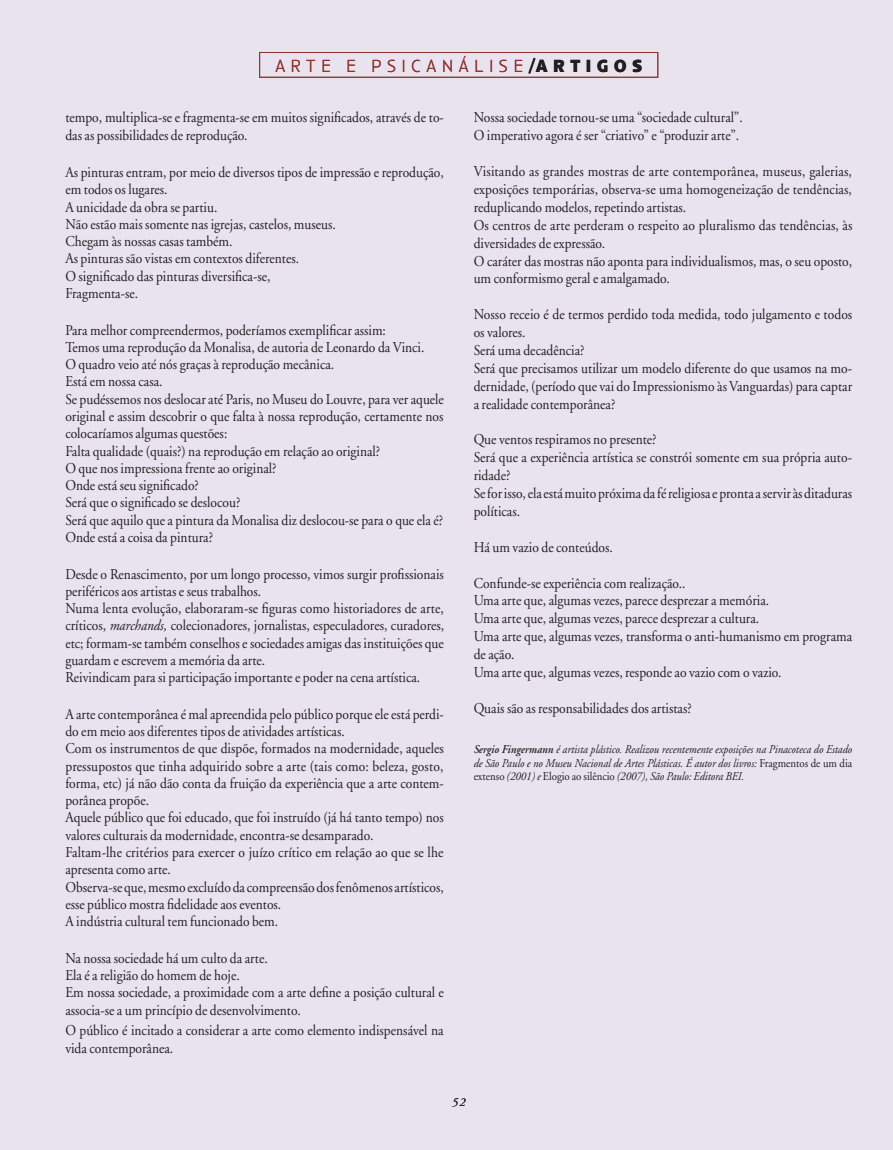
<style>
.page{position:relative;width:893px;height:1150px;background:#fff}
.page>*{position:absolute;margin:0;border:0;box-sizing:border-box;transform-origin:0 0}
.t1{font:300 18px "Anisette Petite";letter-spacing:.38em;color:#92342e;scale:.85 1}
.t2{font:15px/17.2px "Adobe Garamond";color:#231f20;scale:.9 1}
.t3{font:italic 12px/13.5px "Adobe Garamond";color:#231f20;text-align:justify;scale:.9 1}
.t4{font:italic 12px "Adobe Garamond";color:#231f20}
.s1{font-weight:700;color:#231f20}
.s2{font-weight:600}
.s3{font-style:normal}
.s4{font-style:italic}
</style>
<div class="page">
<div style="left:0;top:0;width:893px;height:1149px;background:#e9e2ef"></div>
<div style="left:259px;top:52px;width:399px;height:26px;border:1px solid #92342e"></div>
<p class="t1" style="left:275px;top:56px;width:433px">ARTE E PSICANÁLISE<span class="s1">/ARTIGOS</span></p>
<p class="t2" style="left:474px;top:109px;width:300px;line-height:17.9px">Nossa sociedade tornou-se uma “sociedade cultural”.<br>O imperativo agora é ser “criativo” e “produzir arte”.</p>
<p class="t2" style="left:474px;top:163px;width:422px;line-height:17.9px">Visitando as grandes mostras de arte contemporânea, museus, galerias, exposições temporárias, observa-se uma homogeneização de tendências, reduplicando modelos, repetindo artistas.<br>Os centros de arte perderam o respeito ao pluralismo das tendências, às diversidades de expressão.<br>O caráter das mostras não aponta para individualismos, mas, o seu oposto, um conformismo geral e amalgamado.</p>
<p class="t2" style="left:474px;top:306px;width:422px;line-height:17.9px">Nosso receio é de termos perdido toda medida, todo julgamento e todos os valores.<br>Será uma decadência?<br>Será que precisamos utilizar um modelo diferente do que usamos na mo&shy;dernidade, (período que vai do Impressionismo às Vanguardas) para captar a realidade contemporânea?</p>
<p class="t2" style="left:474px;top:431px;width:422px;line-height:17.9px">Que ventos respiramos no presente?<br>Será que a experiência artística se constrói somente em sua própria auto&shy;ridade?<br>Se for isso, ela está muito próxima da fé religiosa e pronta a servir às ditaduras políticas.</p>
<p class="t2" style="left:474px;top:538px;width:156px">Há um vazio de conteúdos.</p>
<p class="t2" style="left:474px;top:574px;width:422px;line-height:17.9px">Confunde-se experiência com realização..<br>Uma arte que, algumas vezes, parece desprezar a memória.<br>Uma arte que, algumas vezes, parece desprezar a cultura.<br>Uma arte que, algumas vezes, transforma o anti-humanismo em programa de ação.<br>Uma arte que, algumas vezes, responde ao vazio com o vazio.</p>
<p class="t2" style="left:474px;top:699px;width:244px">Quais são as responsabilidades dos artistas?</p>
<p class="t3" style="left:474px;top:743px;width:422px"><span class="s2">Sergio Fingermann</span> é artista plástico. Realizou recentemente exposições na Pinacoteca do Estado de São Paulo e no Museu Nacional de Artes Plásticas. É autor dos livros: <span class="s3">Fragmentos de um dia extenso</span> (2001) e <span class="s3">Elogio ao silêncio</span> (2007), São Paulo: Editora BEI.</p>
<p class="t2" style="left:65px;top:109px;width:422px;line-height:17.9px">tempo, multiplica-se e fragmenta-se em muitos significados, através de to&shy;das as possibilidades de reprodução.</p>
<p class="t2" style="left:65px;top:164px;width:422px">As pinturas entram, por meio de diversos tipos de impressão e reprodução, em todos os lugares.<br>A unicidade da obra se partiu.<br>Não estão mais somente nas igrejas, castelos, museus.<br>Chegam às nossas casas também.<br>As pinturas são vistas em contextos diferentes.<br>O significado das pinturas diversifica-se,<br>Fragmenta-se.</p>
<p class="t2" style="left:65px;top:321px;width:422px">Para melhor compreendermos, poderíamos exemplificar assim:<br>Temos uma reprodução da Monalisa, de autoria de Leonardo da Vinci.<br>O quadro veio até nós graças à reprodução mecânica.<br>Está em nossa casa.<br>Se pudéssemos nos deslocar até Paris, no Museu do Louvre, para ver aquele original e assim descobrir o que falta à nossa reprodução, certamente nos colocaríamos algumas questões:<br>Falta qualidade (quais?) na reprodução em relação ao original?<br>O que nos impressiona frente ao original?<br>Onde está seu significado?<br>Será que o significado se deslocou?<br>Será que aquilo que a pintura da Monalisa diz deslocou-se para o que ela é?<br>Onde está a coisa da pintura?</p>
<p class="t2" style="left:65px;top:565px;width:422px">Desde o Renascimento, por um longo processo, vimos surgir profissionais periféricos aos artistas e seus trabalhos.<br>Numa lenta evolução, elaboraram-se figuras como historiadores de arte, críticos, <span class="s4">marchands,</span> colecionadores, jornalistas, especuladores, curadores, etc; formam-se também conselhos e sociedades amigas das instituições que guardam e escrevem a memória da arte.<br>Reivindicam para si participação importante e poder na cena artística.</p>
<p class="t2" style="left:65px;top:705px;width:422px">A arte contemporânea é mal apreendida pelo público porque ele está perdi&shy;do em meio aos diferentes tipos de atividades artísticas.<br>Com os instrumentos de que dispõe, formados na modernidade, aqueles pressupostos que tinha adquirido sobre a arte (tais como: beleza, gosto, forma, etc) já não dão conta da fruição da experiência que a arte contem&shy;porânea propõe.<br>Aquele público que foi educado, que foi instruído (já há tanto tempo) nos valores culturais da modernidade, encontra-se desamparado.<br>Faltam-lhe critérios para exercer o juízo crítico em relação ao que se lhe apresenta como arte.<br>Observa-se que, mesmo excluído da compreensão dos fenômenos artísticos, esse público mostra fidelidade aos eventos.<br>A indústria cultural tem funcionado bem.</p>
<p class="t2" style="left:65px;top:949px;width:422px">Na nossa sociedade há um culto da arte.<br>Ela é a religião do homem de hoje.<br>Em nossa sociedade, a proximidade com a arte define a posição cultural e associa-se a um princípio de desenvolvimento.</p>
<p class="t2" style="left:65px;top:1021px;width:422px;line-height:17.9px">O público é incitado a considerar a arte como elemento indispensável na vida contemporânea.</p>
<p class="t4" style="left:452px;top:1095px;width:15px">52</p>
</div>
